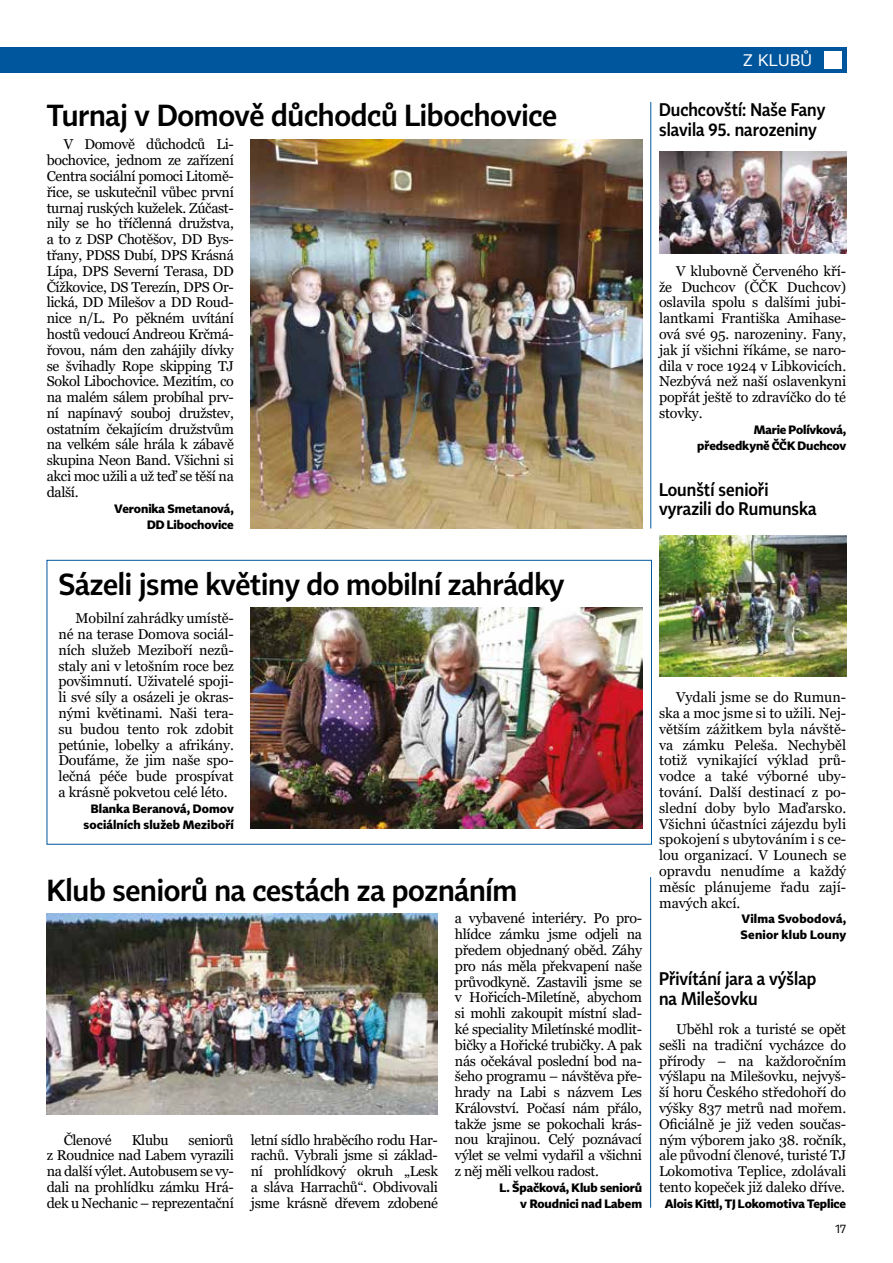
<style>
.page{position:relative;width:893px;height:1263px;background:#fff}
.page>*{position:absolute;margin:0;border:0;box-sizing:border-box;transform-origin:0 0}
.t1{font:300 30px "Tabac Sans";letter-spacing:-.01em;color:#000;scale:.95 1}
.t2{font:300 18px/19.5px "Tabac Sans";color:#000;scale:.9 1}
.t3{font:16.5px "Tabac Sans";letter-spacing:.02em;color:#fff}
.t4{font:14.25px/15.8px "Georgia";letter-spacing:-.025em;color:#000;text-align:justify}
.t5{font:700 12px/15.8px "Tabac Sans";letter-spacing:-.005em;color:#000;text-align:right}
.t6{font:700 12px/15.8px "Tabac Sans";letter-spacing:.015em;color:#000}
.t7{font:12px "Tabac Sans";color:#000}
</style>
<div class="page">
<div style="left:0;top:47px;width:846px;height:25px;background:#00569d"></div>
<div style="left:825px;top:51px;width:17px;height:17px;background:#fff"></div>
<img style="left:251px;top:139px;width:391px;height:389px">
<hr style="left:650px;top:102px;width:1px;height:426px;background:#00569d">
<img style="left:659px;top:152px;width:187px;height:101px">
<img style="left:47px;top:913px;width:391px;height:201px">
<img style="left:251px;top:607px;width:391px;height:222px">
<div style="left:47px;top:560px;width:605px;height:284px;border:1px solid #00569d"></div>
<hr style="left:650px;top:877px;width:1px;height:331px;background:#00569d">
<img style="left:659px;top:536px;width:187px;height:140px">
<h1 class="t1" style="left:47px;top:97px;width:539px">Turnaj v Domově důchodců Libochovice</h1>
<p class="t4" style="left:47px;top:137px;width:189px;text-indent:17px">V Domově důchodců Li&shy;bochovice, jednom ze zařízení Centra sociální pomoci Litomě&shy;řice, se uskutečnil vůbec první turnaj ruských kuželek. Zúčast&shy;nily se ho tříčlenná družstva, a to z DSP Chotěšov, DD Bys&shy;třany, PDSS Dubí, DPS Krásná Lípa, DPS Severní Terasa, DD Čížkovice, DS Terezín, DPS Or&shy;lická, DD Milešov a DD Roud&shy;nice n/L. Po pěkném uvítání hostů vedoucí Andreou Krčmá&shy;řovou, nám den zahájily dívky se švihadly Rope skipping TJ Sokol Libochovice. Mezitím, co na malém sálem probíhal prv&shy;ní napínavý souboj družstev, ostatním čekajícím družstvům na velkém sále hrála k zábavě skupina Neon Band. Všichni si akci moc užili a už teď se těší na další.</p>
<p class="t5" style="left:114px;top:501px;width:121px">Veronika Smetanová,<br>DD Libochovice</p>
<p class="t3" style="left:743px;top:50px;width:70px">Z KLUBŮ</p>
<p class="t2" style="left:659px;top:100px;width:186px">Duchcovští: Naše Fany slavila 95. narozeniny</p>
<p class="t4" style="left:659px;top:263px;width:189px;text-indent:17px">V klubovně Červeného kří&shy;že Duchcov (ČČK Duchcov) oslavila spolu s dalšími jubi&shy;lantkami Františka Amihase&shy;ová své 95. narozeniny. Fany, jak jí všichni říkáme, se naro&shy;dila v roce 1924 v Libkovicích.<br>Nezbývá než naší oslavenkyni popřát ještě to zdravíčko do té stovky.</p>
<p class="t5" style="left:697px;top:422px;width:150px">Marie Polívková, předsedkyně ČČK Duchcov</p>
<p class="t2" style="left:659px;top:479px;width:176px">Lounští senioři vyrazili do Rumunska</p>
<h1 class="t1" style="left:58px;top:565px;width:534px">Sázeli jsme květiny do mobilní zahrádky</h1>
<p class="t4" style="left:58px;top:611px;width:177px;text-indent:17px">Mobilní zahrádky umístě&shy;né na terase Domova sociál&shy;ních služeb Meziboří nezů&shy;staly ani v letošním roce bez povšimnutí. Uživatelé spoji&shy;li své síly a osázeli je okras&shy;nými květinami. Naši tera&shy;su budou tento rok zdobit petúnie, lobelky a afrikány.<br>Doufáme, že jim naše spo&shy;lečná péče bude prospívat a krásně pokvetou celé léto.</p>
<p class="t5" style="left:84px;top:801px;width:152px;text-align:center">Blanka Beranová, Domov sociálních služeb Meziboří</p>
<h1 class="t1" style="left:47px;top:872px;width:497px">Klub seniorů na cestách za poznáním</h1>
<p class="t4" style="left:64px;top:1132px;width:50px">Členové</p>
<p class="t4" style="left:132px;top:1132px;width:38px">Klubu</p>
<p class="t4" style="left:47px;top:1132px;width:189px;text-indent:142px">seniorů z Roudnice nad Labem vyrazili na další výlet. Autobusem se vy&shy;dali na prohlídku zámku Hrá&shy;dek u Nechanic – reprezentační</p>
<p class="t4" style="left:251px;top:1132px;width:189px">letní sídlo hraběcího rodu Har&shy;rachů. Vybrali jsme si základ&shy;ní prohlídkový okruh „Lesk a sláva Harrachů“. Obdivovali jsme krásně dřevem zdobené</p>
<p class="t4" style="left:455px;top:911px;width:189px">a vybavené interiéry. Po pro&shy;hlídce zámku jsme odjeli na předem objednaný oběd. Záhy pro nás měla překvapení naše průvodkyně. Zastavili jsme se v Hořicích-Miletíně, abychom si mohli zakoupit místní slad&shy;ké speciality Miletínské modlit&shy;bičky a Hořické trubičky. A pak nás očekával poslední bod na&shy;šeho programu – návštěva pře&shy;hrady na Labi s názvem Les Království. Počasí nám přálo, takže jsme se pokochali krás&shy;nou krajinou. Celý poznávací výlet se velmi vydařil a všichni z něj měli velkou radost.</p>
<p class="t5" style="left:499px;top:1180px;width:144px">L. Špačková, Klub seniorů v Roudnici nad Labem</p>
<p class="t4" style="left:659px;top:690px;width:189px;text-indent:17px">Vydali jsme se do Rumun&shy;ska a moc jsme si to užili. Nej&shy;větším zážitkem byla návště&shy;va zámku Peleša. Nechyběl totiž vynikající výklad prů&shy;vodce a také výborné uby&shy;tování. Další destinací z po&shy;slední doby bylo Maďarsko.<br>Všichni účastníci zájezdu byli spokojení s ubytováním i s ce&shy;lou organizací. V Lounech se opravdu nenudíme a každý měsíc plánujeme řadu zají&shy;mavých akcí.</p>
<p class="t6" style="left:741px;top:911px;width:107px">Vilma Svobodová,<br>Senior klub Louny</p>
<p class="t2" style="left:659px;top:969px;width:176px">Přivítání jara a výšlap na Milešovku</p>
<p class="t4" style="left:659px;top:1021px;width:189px;text-indent:17px">Uběhl rok a turisté se opět sešli na tradiční vycházce do přírody – na každoročním výšlapu na Milešovku, nejvyš&shy;ší horu Českého středohoří do výšky 837 metrů nad mořem.<br>Oficiálně je již veden součas&shy;ným výborem jako 38. ročník, ale původní členové, turisté TJ Lokomotiva Teplice, zdolávali tento kopeček již daleko dříve.</p>
<p class="t5" style="left:665px;top:1195px;width:183px">Alois Kittl, TJ Lokomotiva Teplice</p>
<p class="t7" style="left:836px;top:1221px;width:12px">17</p>
</div>
